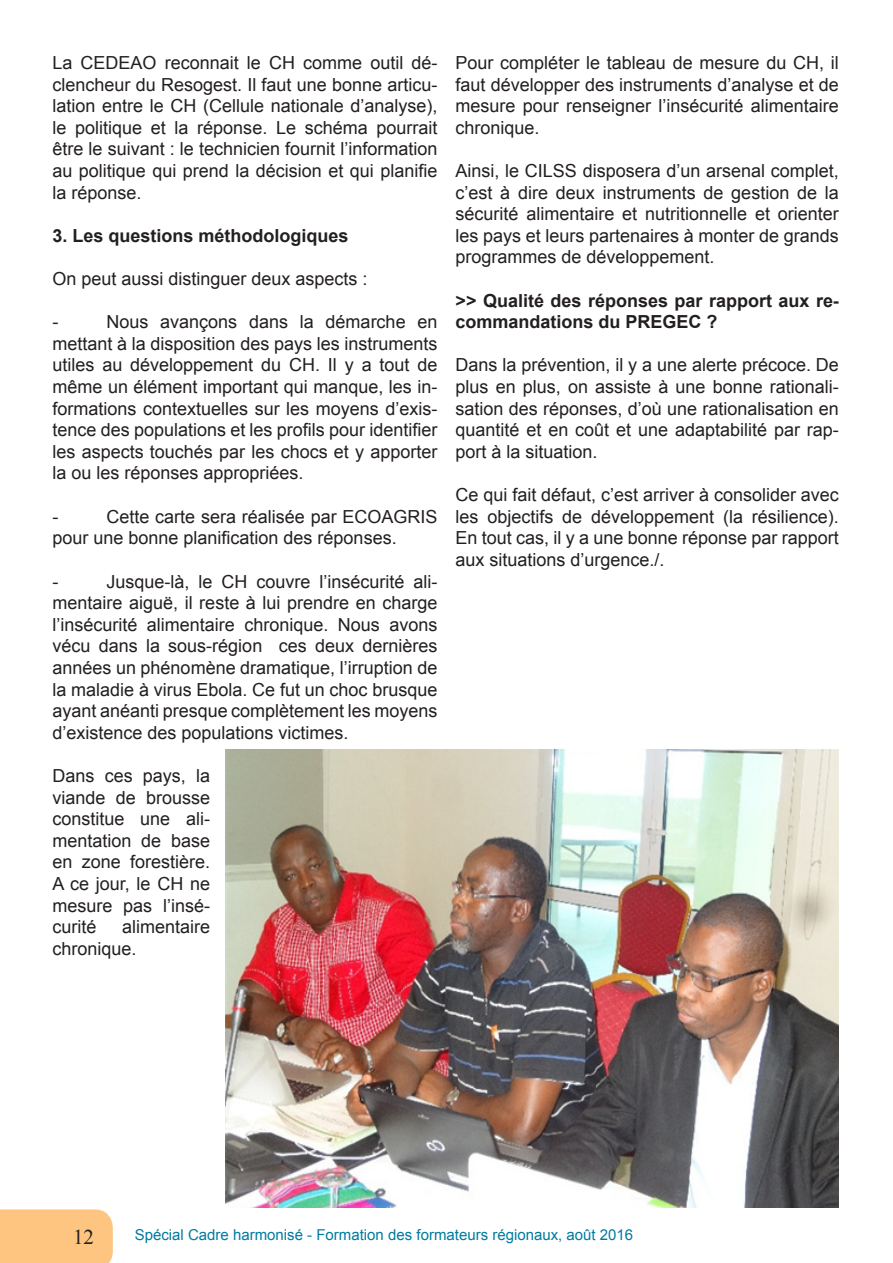
<style>
.page{position:relative;width:893px;height:1263px;background:#fff}
.page>*{position:absolute;margin:0;border:0;box-sizing:border-box;transform-origin:0 0}
.t1{font:21px "Times New Roman";color:#231f20}
.t2{font:18px/21.6px "Arial";color:#231f20;text-align:justify}
.t3{font:700 18px/21.6px "Arial";color:#231f20}
.t4{font:15px "Arial";color:#007b9f}
</style>
<div class="page">
<div style="left:0;top:1209px;width:113px;height:54px;background:#fdc580"></div>
<img style="left:226px;top:750px;width:613px;height:458px">
<p class="t2" style="left:52px;top:52px;width:387px">La CEDEAO reconnait le CH comme outil dé&shy;clencheur du Resogest. Il faut une bonne articu&shy;lation entre le CH (Cellule nationale d’analyse), le politique et la réponse. Le schéma pourrait être le suivant : le technicien fournit l’information au politique qui prend la décision et qui planifie la réponse.</p>
<p class="t3" style="left:52px;top:225px;width:298px">3. Les questions méthodologiques</p>
<p class="t2" style="left:52px;top:268px;width:317px">On peut aussi distinguer deux aspects :</p>
<p class="t2" style="left:52px;top:311px;width:7px">-</p>
<p class="t2" style="left:52px;top:311px;width:387px;text-indent:54px">Nous avançons dans la démarche en mettant à la disposition des pays les instruments utiles au développement du CH. Il y a tout de même un élément important qui manque, les in&shy;formations contextuelles sur les moyens d’exis&shy;tence des populations et les profils pour identifier les aspects touchés par les chocs et y apporter la ou les réponses appropriées.</p>
<p class="t2" style="left:52px;top:506px;width:7px">-</p>
<p class="t2" style="left:52px;top:506px;width:387px;text-indent:54px">Cette carte sera réalisée par ECOAGRIS pour une bonne planification des réponses.</p>
<p class="t2" style="left:52px;top:571px;width:7px">-</p>
<p class="t2" style="left:52px;top:571px;width:387px;text-indent:54px">Jusque-là, le CH couvre l’insécurité ali&shy;mentaire aiguë, il reste à lui prendre en charge l’insécurité alimentaire chronique. Nous avons vécu dans la sous-région ces deux dernières années un phénomène dramatique, l’irruption de la maladie à virus Ebola. Ce fut un choc brusque ayant anéanti presque complètement les moyens d’existence des populations victimes.</p>
<p class="t2" style="left:52px;top:765px;width:159px">Dans ces pays, la viande de brousse constitue une ali&shy;mentation de base en zone forestière.<br>A ce jour, le CH ne mesure pas l’insé&shy;curité</p>
<p class="t2" style="left:52px;top:916px;width:159px;text-indent:70px">alimentaire chronique.</p>
<p class="t2" style="left:455px;top:52px;width:385px">Pour compléter le tableau de mesure du CH, il faut développer des instruments d’analyse et de mesure pour renseigner l’insécurité alimentaire chronique.</p>
<p class="t2" style="left:455px;top:160px;width:385px">Ainsi, le CILSS disposera d’un arsenal complet, c’est à dire deux instruments de gestion de la sécurité alimentaire et nutritionnelle et orienter les pays et leurs partenaires à monter de grands programmes de développement.</p>
<p class="t3" style="left:455px;top:290px;width:385px">&gt;&gt; Qualité des réponses par rapport aux re&shy;commandations du PREGEC ?</p>
<p class="t2" style="left:455px;top:355px;width:385px">Dans la prévention, il y a une alerte précoce. De plus en plus, on assiste à une bonne rationali&shy;sation des réponses, d’où une rationalisation en quantité et en coût et une adaptabilité par rap&shy;port à la situation.</p>
<p class="t2" style="left:455px;top:484px;width:385px">Ce qui fait défaut, c’est arriver à consolider avec les objectifs de développement (la résilience).<br>En tout cas, il y a une bonne réponse par rapport aux situations d’urgence./.</p>
<p class="t1" style="left:73px;top:1223px;width:22px">12</p>
<p class="t4" style="left:135px;top:1225px;width:500px">Spécial Cadre harmonisé - Formation des formateurs régionaux, août 2016</p>
</div>
